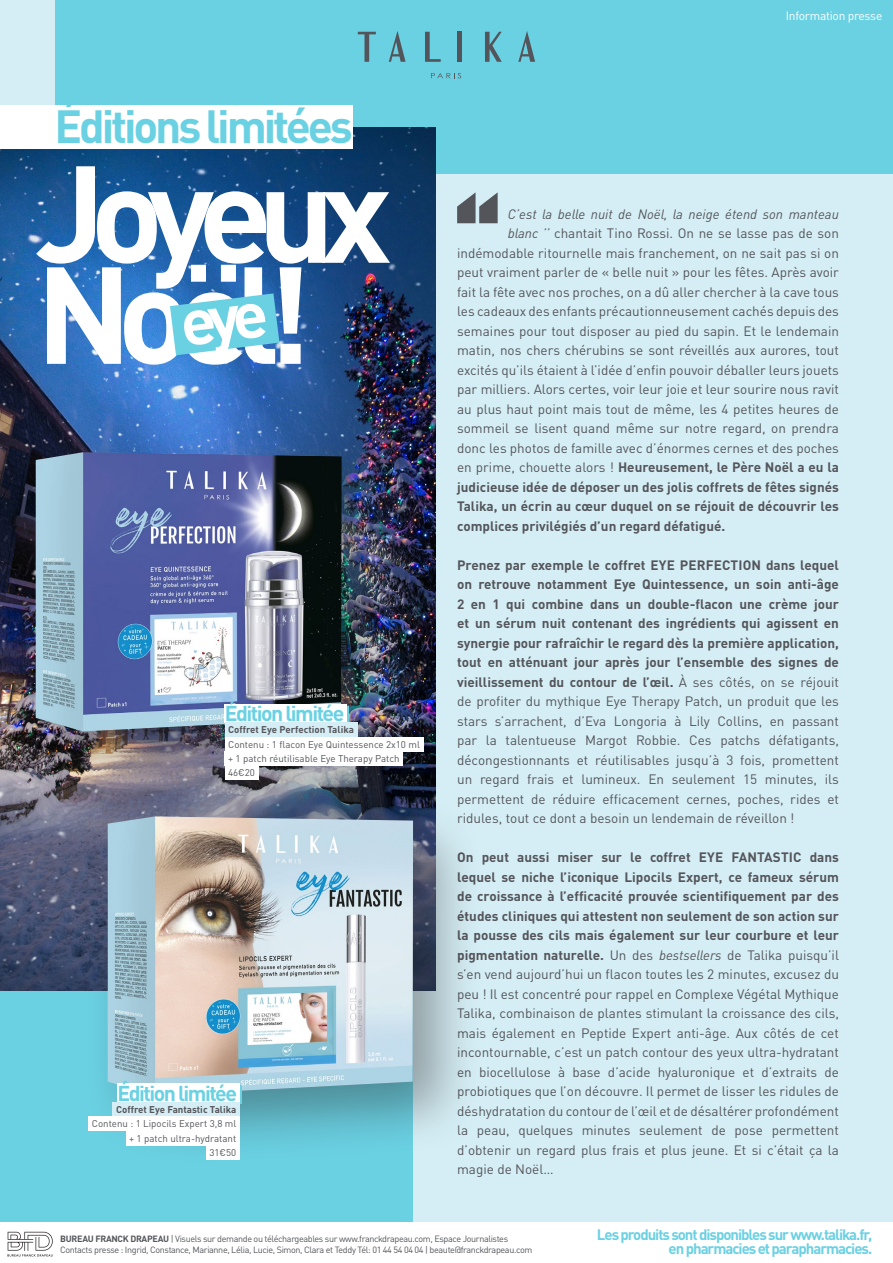
<style>
.page{position:relative;width:893px;height:1263px;background:#6ad1e3}
.page>*{position:absolute;margin:0;border:0;box-sizing:border-box;transform-origin:0 0}
.t1{font:700 135.6px "DIN Pro";letter-spacing:-.11em;color:#fff}
.t2{font:700 45.9px "DIN Pro";letter-spacing:-.07em;color:#6ad1e3}
.t3{font:700 21.3px "DIN Pro";letter-spacing:-.07em;color:#6ad1e3}
.t4{font:700 15px "DIN Pro";letter-spacing:-.07em;color:#6ad1e3}
.t5{font:13.5px/19.5px "DIN Pro";color:#54555a;text-align:justify}
.t6{font:700 13.5px "DIN Pro";color:#54555a}
.t7{font:italic 13.5px "DIN Pro";color:#54555a}
.t8{font:12px "DIN Pro";letter-spacing:-.02em;color:#fff}
.t9{font:9.75px "DIN Pro";color:#54555a}
.t10{font:700 9.75px "DIN Pro";color:#54555a}
.t11{font:9px "DIN Pro";letter-spacing:-.04em;color:#54555a}
.s1{font-style:italic}
.s2{font-weight:400}
.s3{font-weight:700}
</style>
<div class="page">
<div style="left:0;top:0;width:55px;height:731px;background:#d5eef5"></div>
<div style="left:414px;top:174px;width:479px;height:1049px;background:#d5eef5"></div>
<img style="left:0;top:127px;width:436px;height:864px">
<div style="left:0;top:1223px;width:893px;height:40px;background:#fff"></div>
<svg style="left:358px;top:32px;width:18px;height:30px"></svg>
<svg style="left:518px;top:31px;width:17px;height:31px"></svg>
<svg style="left:389px;top:31px;width:17px;height:31px"></svg>
<svg style="left:425px;top:32px;width:16px;height:30px"></svg>
<div style="left:457px;top:32px;width:5px;height:30px;background:#54555a"></div>
<svg style="left:485px;top:32px;width:17px;height:30px"></svg>
<svg style="left:431px;top:73px;width:30px;height:5px"></svg>
<div style="left:0;top:105px;width:353px;height:44px;background:#fff"></div>
<svg style="left:7px;top:1232px;width:46px;height:24px"></svg>
<div style="left:12px;top:429px;width:401px;height:373px;background:#231f20;opacity:.4"></div>
<img style="left:36px;top:452px;width:306px;height:279px">
<div style="left:84px;top:793px;width:400px;height:372px;background:#231f20;opacity:.4"></div>
<img style="left:108px;top:816px;width:305px;height:279px">
<svg style="left:457px;top:192px;width:41px;height:31px"></svg>
<div style="left:226px;top:703px;width:123px;height:21px;background:#6ad1e3"></div>
<div style="left:225px;top:704px;width:122px;height:18px;background:#fff"></div>
<div style="left:225px;top:722px;width:132px;height:15px;background:#d5eef5"></div>
<div style="left:225px;top:737px;width:198px;height:14px;background:#fff"></div>
<div style="left:225px;top:751px;width:178px;height:14px;background:#fff"></div>
<div style="left:225px;top:765px;width:33px;height:15px;background:#fff"></div>
<div style="left:119px;top:1082px;width:123px;height:22px;background:#6ad1e3"></div>
<div style="left:117px;top:1083px;width:123px;height:19px;background:#fff"></div>
<div style="left:113px;top:1102px;width:127px;height:14px;background:#d5eef5"></div>
<div style="left:89px;top:1116px;width:151px;height:15px;background:#fff"></div>
<div style="left:126px;top:1131px;width:114px;height:14px;background:#fff"></div>
<div style="left:206px;top:1145px;width:34px;height:14px;background:#fff"></div>
<svg style="left:170px;top:293px;width:109px;height:62px"></svg>
<p class="t2" style="left:55px;top:88px;width:300px">Éditions limitées</p>
<p class="t1" style="left:36px;top:101px;width:357px">Joyeux</p>
<p class="t1" style="left:36px;top:202px;width:277px">Noël!</p>
<p class="t3" style="left:225px;top:696px;width:121px">Édition limitée</p>
<p class="t10" style="left:228px;top:722px;width:127px">Coffret Eye Perfection Talika</p>
<p class="t9" style="left:228px;top:736px;width:193px">Contenu : 1 flacon Eye Quintessence 2x10 ml</p>
<p class="t9" style="left:228px;top:751px;width:173px">+ 1 patch réutilisable Eye Therapy Patch</p>
<p class="t9" style="left:228px;top:765px;width:28px">46€20</p>
<p class="t3" style="left:117px;top:1075px;width:121px">Édition limitée</p>
<p class="t10" style="left:116px;top:1101px;width:122px">Coffret Eye Fantastic Talika</p>
<p class="t9" style="left:92px;top:1116px;width:146px">Contenu : 1 Lipocils Expert 3,8 ml</p>
<p class="t9" style="left:129px;top:1130px;width:109px">+ 1 patch ultra-hydratant</p>
<p class="t9" style="left:209px;top:1145px;width:28px">31€50</p>
<p class="t8" style="left:786px;top:6px;width:98px">Information presse</p>
<p class="t7" style="left:508px;top:203px;width:333px">C’est la belle nuit de Noël, la neige étend son manteau</p>
<p class="t5" style="left:508px;top:222px;width:333px"><span class="s1">blanc ’’</span> chantait Tino Rossi. On ne se lasse pas de son</p>
<p class="t5" style="left:457px;top:242px;width:383px">indémodable ritournelle mais franchement, on ne sait pas si on</p>
<p class="t5" style="left:457px;top:261px;width:383px">peut vraiment parler de « belle nuit » pour les fêtes. Après avoir</p>
<p class="t5" style="left:457px;top:281px;width:383px">fait la fête avec nos proches, on a dû aller chercher à la cave tous</p>
<p class="t5" style="left:457px;top:300px;width:383px">les cadeaux des enfants précautionneusement cachés depuis des</p>
<p class="t5" style="left:457px;top:320px;width:383px">semaines pour tout disposer au pied du sapin. Et le lendemain</p>
<p class="t5" style="left:457px;top:339px;width:383px">matin, nos chers chérubins se sont réveillés aux aurores, tout</p>
<p class="t5" style="left:457px;top:359px;width:383px">excités qu’ils étaient à l’idée d’enfin pouvoir déballer leurs jouets</p>
<p class="t5" style="left:457px;top:378px;width:383px">par milliers. Alors certes, voir leur joie et leur sourire nous ravit</p>
<p class="t5" style="left:457px;top:398px;width:383px">au plus haut point mais tout de même, les 4 petites heures de</p>
<p class="t5" style="left:457px;top:417px;width:383px">sommeil se lisent quand même sur notre regard, on prendra</p>
<p class="t5" style="left:457px;top:437px;width:383px">donc les photos de famille avec d’énormes cernes et des poches</p>
<p class="t6" style="left:457px;top:456px;width:383px"><span class="s2">en prime, chouette alors !</span> Heureusement, le Père Noël a eu la</p>
<p class="t6" style="left:457px;top:475px;width:383px">judicieuse idée de déposer un des jolis coffrets de fêtes signés</p>
<p class="t6" style="left:457px;top:495px;width:383px">Talika, un écrin au cœur duquel on se réjouit de découvrir les</p>
<p class="t6" style="left:457px;top:514px;width:270px">complices privilégiés d’un regard défatigué.</p>
<p class="t5" style="left:457px;top:554px;width:383px"><span class="s3">Prenez par exemple le coffret EYE PERFECTION dans lequel on retrouve notamment Eye Quintessence, un soin anti-âge 2 en 1 qui combine dans un double-flacon une crème jour et un sérum nuit contenant des ingrédients qui agissent en synergie pour rafraîchir le regard dès la première application, tout en atténuant jour après jour l’ensemble des signes de vieillissement du contour de l’œil.</span> À ses côtés, on se réjouit de profiter du mythique Eye Therapy Patch, un produit que les stars s’arrachent, d’Eva Longoria à Lily Collins, en passant par la talentueuse Margot Robbie. Ces patchs défatigants, décongestionnants et réutilisables jusqu’à 3 fois, promettent un regard frais et lumineux. En seulement 15 minutes, ils permettent de réduire efficacement cernes, poches, rides et ridules, tout ce dont a besoin un lendemain de réveillon !</p>
<p class="t5" style="left:457px;top:846px;width:383px"><span class="s3">On peut aussi miser sur le coffret EYE FANTASTIC dans lequel se niche l’iconique Lipocils Expert, ce fameux sérum de croissance à l’efficacité prouvée scientifiquement par des études cliniques qui attestent non seulement de son action sur la pousse des cils mais également sur leur courbure et leur pigmentation naturelle.</span> Un des <span class="s1">bestsellers</span> de Talika puisqu’il s’en vend aujourd’hui un flacon toutes les 2 minutes, excusez du peu ! Il est concentré pour rappel en Complexe Végétal Mythique Talika, combinaison de plantes stimulant la croissance des cils, mais également en Peptide Expert anti-âge. Aux côtés de cet incontournable, c’est un patch contour des yeux ultra-hydratant en biocellulose à base d’acide hyaluronique et d’extraits de probiotiques que l’on découvre. Il permet de lisser les ridules de déshydratation du contour de l’œil et de désaltérer profondément la peau, quelques minutes seulement de pose permettent d’obtenir un regard plus frais et plus jeune. Et si c’était ça la magie de Noël…</p>
<p class="t11" style="left:60px;top:1232px;width:449px"><span class="s3">BUREAU FRANCK DRAPEAU</span> | Visuels sur demande ou téléchargeables sur www.franckdrapeau.com, Espace Journalistes</p>
<p class="t11" style="left:60px;top:1242px;width:474px">Contacts presse : Ingrid, Constance, Marianne, Lélia, Lucie, Simon, Clara et Teddy Tél: 01 44 54 04 04 | beaute@franckdrapeau.com</p>
<p class="t4" style="left:597px;top:1222px;width:277px">Les produits sont disponibles sur www.talika.fr,</p>
<p class="t4" style="left:669px;top:1236px;width:205px">en pharmacies et parapharmacies.</p>
</div>
